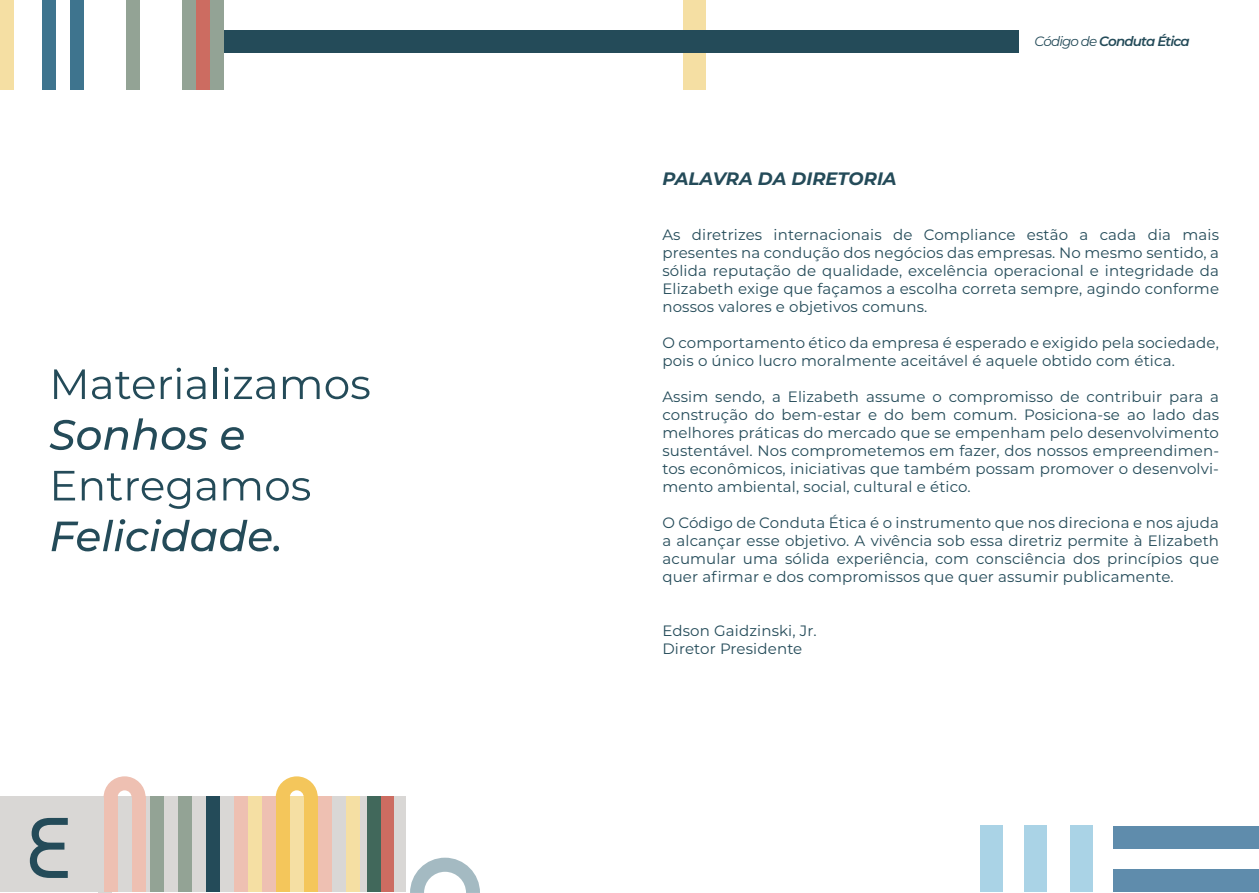
<style>
.page{position:relative;width:1259px;height:893px;background:#fff}
.page>*{position:absolute;margin:0;border:0;box-sizing:border-box;transform-origin:0 0}
.t1{font:italic 700 18px "Montserrat";color:#244b59}
.t2{font:15px/18px "Montserrat";letter-spacing:.01em;color:#244b59;text-align:justify}
.t3{font:italic 600 13.5px "Montserrat";letter-spacing:-.065em;color:#244b59}
.s1{font-weight:400}
</style>
<div class="page">
<div style="left:0;top:797px;width:399px;height:95px;background:#d9d7d5"></div>
<div style="left:1023px;top:826px;width:23px;height:66px;background:#aad3e6"></div>
<div style="left:1070px;top:826px;width:23px;height:66px;background:#aad3e6"></div>
<div style="left:1113px;top:869px;width:146px;height:23px;background:#5f8cac"></div>
<div style="left:1113px;top:826px;width:146px;height:22px;background:#5f8cac"></div>
<div style="left:683px;top:0;width:22px;height:90px;background:#f5dfa3"></div>
<div style="left:224px;top:30px;width:795px;height:22px;background:#244b59"></div>
<div style="left:206px;top:797px;width:14px;height:95px;background:#244b59"></div>
<div style="left:234px;top:797px;width:14px;height:95px;background:#eec0b2"></div>
<div style="left:248px;top:797px;width:14px;height:95px;background:#f5dfa3"></div>
<div style="left:262px;top:797px;width:14px;height:95px;background:#eec0b2"></div>
<div style="left:276px;top:797px;width:14px;height:95px;background:#f4c65b"></div>
<div style="left:290px;top:797px;width:14px;height:95px;background:#f5dfa3"></div>
<div style="left:304px;top:797px;width:14px;height:95px;background:#f4c65b"></div>
<div style="left:42px;top:0;width:14px;height:90px;background:#3e748e"></div>
<div style="left:70px;top:0;width:14px;height:90px;background:#3e748e"></div>
<div style="left:0;top:0;width:14px;height:90px;background:#f5dfa3"></div>
<div style="left:318px;top:797px;width:14px;height:95px;background:#eec0b2"></div>
<div style="left:392px;top:797px;width:14px;height:95px;background:#d9d7d5"></div>
<div style="left:380px;top:797px;width:14px;height:95px;background:#cc6c61"></div>
<div style="left:126px;top:0;width:14px;height:90px;background:#93a395"></div>
<div style="left:182px;top:0;width:14px;height:90px;background:#93a395"></div>
<div style="left:196px;top:0;width:14px;height:90px;background:#cc6c61"></div>
<div style="left:210px;top:0;width:14px;height:90px;background:#93a395"></div>
<div style="left:367px;top:797px;width:14px;height:95px;background:#41685b"></div>
<svg style="left:410px;top:858px;width:70px;height:35px"></svg>
<svg style="left:104px;top:776px;width:42px;height:21px"></svg>
<svg style="left:30px;top:818px;width:38px;height:60px"></svg>
<svg style="left:54px;top:369px;width:31px;height:30px"></svg>
<svg style="left:92px;top:372px;width:63px;height:27px"></svg>
<svg style="left:161px;top:368px;width:20px;height:31px"></svg>
<svg style="left:187px;top:377px;width:18px;height:22px"></svg>
<hr style="left:214px;top:368px;width:3px;height:31px;background:#244b59">
<svg style="left:224px;top:368px;width:51px;height:31px"></svg>
<svg style="left:283px;top:377px;width:37px;height:22px"></svg>
<svg style="left:326px;top:377px;width:43px;height:22px"></svg>
<svg style="left:50px;top:418px;width:157px;height:32px"></svg>
<svg style="left:221px;top:427px;width:23px;height:23px"></svg>
<svg style="left:54px;top:471px;width:21px;height:29px"></svg>
<svg style="left:82px;top:473px;width:40px;height:28px"></svg>
<svg style="left:128px;top:478px;width:62px;height:31px"></svg>
<svg style="left:197px;top:478px;width:18px;height:23px"></svg>
<svg style="left:223px;top:478px;width:37px;height:22px"></svg>
<svg style="left:266px;top:478px;width:44px;height:23px"></svg>
<svg style="left:52px;top:519px;width:227px;height:32px"></svg>
<div style="left:132px;top:797px;width:14px;height:95px;background:#eec0b2"></div>
<div style="left:104px;top:797px;width:14px;height:95px;background:#eec0b2"></div>
<div style="left:150px;top:797px;width:14px;height:95px;background:#93a395"></div>
<div style="left:178px;top:797px;width:14px;height:95px;background:#93a395"></div>
<svg style="left:276px;top:776px;width:42px;height:21px"></svg>
<div style="left:346px;top:797px;width:14px;height:95px;background:#f5dfa3"></div>
<div style="left:979px;top:826px;width:23px;height:66px;background:#aad3e6"></div>
<p class="t1" style="left:662px;top:166px;width:236px">PALAVRA DA DIRETORIA</p>
<p class="t3" style="left:1034px;top:32px;width:157px"><span class="s1">Código de</span> Conduta Ética</p>
<p class="t2" style="left:662px;top:226px;width:558px">As diretrizes internacionais de Compliance estão a cada dia mais presentes na condução dos negócios das empresas. No mesmo sentido, a sólida reputação de qualidade, excelência operacional e integridade da Elizabeth exige que façamos a escolha correta sempre, agindo conforme nossos valores e objetivos comuns.</p>
<p class="t2" style="left:662px;top:334px;width:558px">O comportamento ético da empresa é esperado e exigido pela sociedade, pois o único lucro moralmente aceitável é aquele obtido com ética.</p>
<p class="t2" style="left:662px;top:388px;width:558px">Assim sendo, a Elizabeth assume o compromisso de contribuir para a construção do bem-estar e do bem comum. Posiciona-se ao lado das melhores práticas do mercado que se empenham pelo desenvolvimento sustentável. Nos comprometemos em fazer, dos nossos empreendimen&shy;tos econômicos, iniciativas que também possam promover o desenvolvi&shy;mento ambiental, social, cultural e ético.</p>
<p class="t2" style="left:662px;top:514px;width:558px">O Código de Conduta Ética é o instrumento que nos direciona e nos ajuda a alcançar esse objetivo. A vivência sob essa diretriz permite à Elizabeth acumular uma sólida experiência, com consciência dos princípios que quer afirmar e dos compromissos que quer assumir publicamente.</p>
<p class="t2" style="left:662px;top:622px;width:156px">Edson Gaidzinski, Jr.<br>Diretor Presidente</p>
</div>
